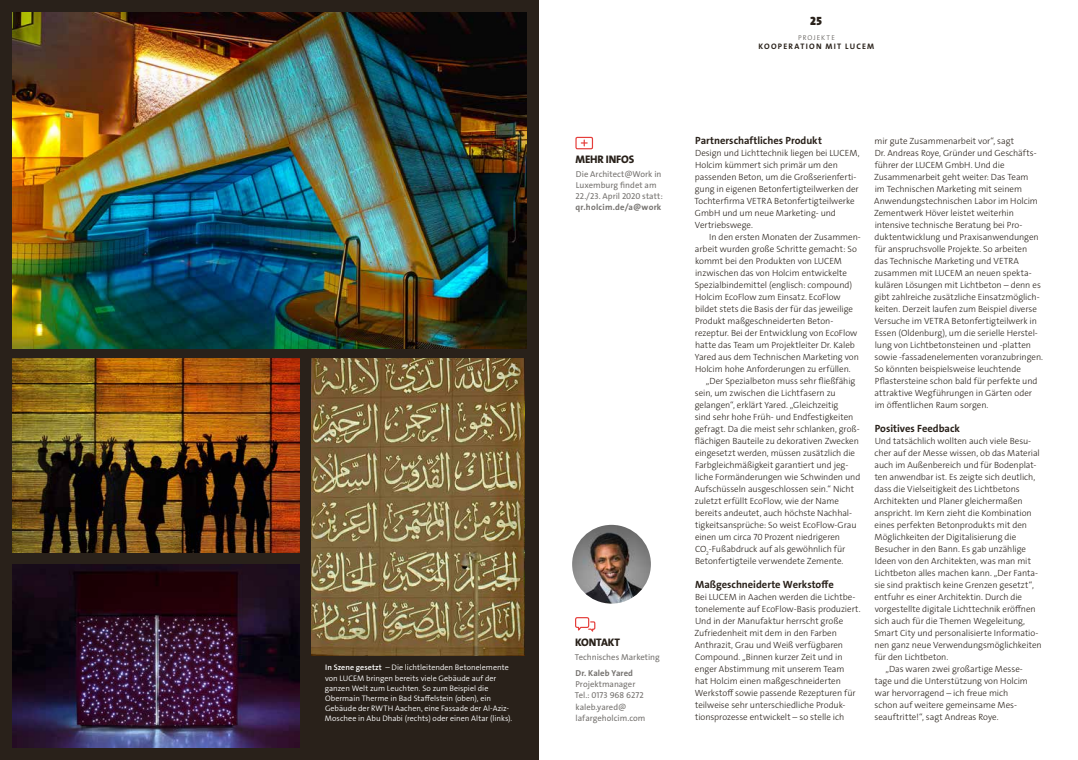
<style>
.page{position:relative;width:1078px;height:760px;background:#fff}
.page>*{position:absolute;margin:0;border:0;box-sizing:border-box;transform-origin:0 0}
.t1{font:900 12px "The Sans LP9";color:#29211a}
.t2{font:11px "The Sans LP8 Ex Bld";letter-spacing:-.01em;color:#29211a}
.t3{font:10.5px "The Sans LP7 Bld";color:#29211a}
.t4{font:9px/12px "The Sans LP3 Lig";letter-spacing:-.005em;color:#29211a}
.t5{font:8.6px/11.1px "The Sans LP5 Plain";color:#75726f}
.t6{font:8.6px "The Sans LP7 Bld";letter-spacing:.02em;color:#75726f}
.t7{font:8px/10px "The Sans LP4 Se Lig";color:#fff}
.t8{font:8px "The Sans LP7 Bld";letter-spacing:.15em;color:#29211a}
.t9{font:7px "The Sans LP3 Lig";letter-spacing:.15em;color:#55524e}
.s1{font-family:"The Sans LP6 Se Bld"}
</style>
<div class="page">
<div style="left:0;top:0;width:539px;height:760px;background:#29211a"></div>
<img style="left:13px;top:359px;width:286px;height:193px">
<img style="left:13px;top:564px;width:286px;height:183px">
<img style="left:311px;top:358px;width:213px;height:297px">
<svg style="left:575px;top:617px;width:20px;height:14px"></svg>
<img style="left:13px;top:13px;width:513px;height:335px">
<div style="left:575px;top:137px;width:18px;height:12px;border:1px solid #e53d3a"></div>
<svg style="left:581px;top:140px;width:6px;height:6px"></svg>
<img style="left:572px;top:525px;width:78px;height:78px;border-radius:39px">
<p class="t7" style="left:325px;top:663px;width:189px"><span class="s1">In Szene gesetzt</span> – Die lichtleitenden Betonelemente von LUCEM bringen bereits viele Gebäude auf der ganzen Welt zum Leuchten. So zum Beispiel die Obermain Therme in Bad Staffelstein (oben), ein Gebäude der RWTH Aachen, eine Fassade der Al-Aziz-Moschee in Abu Dhabi (rechts) oder einen Altar (links).</p>
<h1 class="t1" style="left:810px;top:14px;width:13px">25</h1>
<p class="t9" style="left:797px;top:33px;width:38px">PROJEKTE</p>
<p class="t8" style="left:758px;top:41px;width:117px">KOOPERATION MIT LUCEM</p>
<p class="t2" style="left:575px;top:152px;width:60px">MEHR INFOS</p>
<p class="t5" style="left:575px;top:169px;width:89px">Die Architect@Work in<br>Luxemburg findet am<br>22./23. April 2020 statt:</p>
<p class="t6" style="left:575px;top:202px;width:87px">qr.holcim.de/a@work</p>
<p class="t2" style="left:575px;top:635px;width:47px">KONTAKT</p>
<p class="t5" style="left:574px;top:651px;width:87px">Technisches Marketing</p>
<p class="t6" style="left:575px;top:668px;width:59px">Dr. Kaleb Yared</p>
<p class="t5" style="left:574px;top:679px;width:72px">Projektmanager<br>Tel.: 0173 968 6272 kaleb.yared@ lafargeholcim.com</p>
<p class="t3" style="left:695px;top:134px;width:128px">Partnerschaftliches Produkt</p>
<p class="t4" style="left:694px;top:147px;width:167px">Design und Lichttechnik liegen bei LUCEM, Holcim kümmert sich primär um den passenden Beton, um die Großserienferti&shy;gung in eigenen Betonfertigteilwerken der Tochterfirma VETRA Betonfertigteilwerke GmbH und um neue Marketing- und Vertriebswege.</p>
<p class="t4" style="left:694px;top:231px;width:168px;text-indent:15px">In den ersten Monaten der Zusammen&shy;arbeit wurden große Schritte gemacht: So kommt bei den Produkten von LUCEM inzwischen das von Holcim entwickelte Spezialbindemittel (englisch: compound)<br>Holcim EcoFlow zum Einsatz. EcoFlow bildet stets die Basis der für das jeweilige Produkt maßgeschneiderten Beton&shy;rezeptur. Bei der Entwicklung von EcoFlow hatte das Team um Projektleiter Dr. Kaleb Yared aus dem Technischen Marketing von Holcim hohe Anforderungen zu erfüllen.</p>
<p class="t4" style="left:694px;top:375px;width:167px;text-indent:11px">„Der Spezialbeton muss sehr fließfähig sein, um zwischen die Lichtfasern zu gelangen“, erklärt Yared. „Gleichzeitig<br>sind sehr hohe Früh- und Endfestigkeiten gefragt. Da die meist sehr schlanken, groß&shy;flächigen Bauteile zu dekorativen Zwecken eingesetzt werden, müssen zusätzlich die Farbgleichmäßigkeit garantiert und jeg&shy;liche Formänderungen wie Schwinden und Aufschüsseln ausgeschlossen sein.“ Nicht zuletzt erfüllt EcoFlow, wie der Name bereits andeutet, auch höchste Nachhal&shy;tigkeitsansprüche: So weist EcoFlow-Grau einen um circa 70 Prozent niedrigeren CO<sub>2</sub>-Fußabdruck auf als gewöhnlich für Betonfertigteile verwendete Zemente.</p>
<p class="t3" style="left:695px;top:578px;width:140px">Maßgeschneiderte Werkstoffe</p>
<p class="t4" style="left:694px;top:591px;width:168px">Bei LUCEM in Aachen werden die Lichtbe&shy;tonelemente auf EcoFlow-Basis produziert.<br>Und in der Manufaktur herrscht große Zufriedenheit mit dem in den Farben Anthrazit, Grau und Weiß verfügbaren Compound. „Binnen kurzer Zeit und in enger Abstimmung mit unserem Team<br>hat Holcim einen maßgeschneiderten Werkstoff sowie passende Rezepturen für teilweise sehr unterschiedliche Produk&shy;tionsprozesse entwickelt – so stelle ich</p>
<p class="t4" style="left:873px;top:135px;width:170px">mir gute Zusammenarbeit vor“, sagt<br>Dr. Andreas Roye, Gründer und Geschäfts&shy;führer der LUCEM GmbH. Und die Zusammenarbeit geht weiter: Das Team<br>im Technischen Marketing mit seinem Anwendungstechnischen Labor im Holcim Zementwerk Höver leistet weiterhin intensive technische Beratung bei Pro&shy;duktentwicklung und Praxisanwendungen für anspruchsvolle Projekte. So arbeiten<br>das Technische Marketing und VETRA zusammen mit LUCEM an neuen spekta&shy;kulären Lösungen mit Lichtbeton – denn es gibt zahlreiche zusätzliche Einsatzmöglich&shy;keiten. Derzeit laufen zum Beispiel diverse Versuche im VETRA Betonfertigteilwerk in Essen (Oldenburg), um die serielle Herstel&shy;lung von Lichtbetonsteinen und -platten sowie -fassadenelementen voranzubringen.<br>So könnten beispielsweise leuchtende Pflastersteine schon bald für perfekte und attraktive Wegführungen in Gärten oder im öffentlichen Raum sorgen.</p>
<p class="t3" style="left:874px;top:422px;width:87px">Positives Feedback</p>
<p class="t4" style="left:874px;top:435px;width:158px">Und tatsächlich wollten auch viele Besu-</p>
<p class="t4" style="left:874px;top:447px;width:167px">cher auf der Messe wissen, ob das Material</p>
<p class="t4" style="left:874px;top:459px;width:163px">auch im Außenbereich und für Bodenplat-</p>
<p class="t4" style="left:874px;top:471px;width:162px">ten anwendbar ist. Es zeigte sich deutlich,</p>
<p class="t4" style="left:874px;top:483px;width:147px">dass die Vielseitigkeit des Lichtbetons</p>
<p class="t4" style="left:874px;top:495px;width:150px">Architekten und Planer gleichermaßen</p>
<p class="t4" style="left:874px;top:507px;width:159px">anspricht. Im Kern zieht die Kombination</p>
<p class="t4" style="left:874px;top:519px;width:154px">eines perfekten Betonprodukts mit den</p>
<p class="t4" style="left:874px;top:531px;width:143px">Möglichkeiten der Digitalisierung die</p>
<p class="t4" style="left:874px;top:543px;width:153px">Besucher in den Bann. Es gab unzählige</p>
<p class="t4" style="left:874px;top:555px;width:158px">Ideen von den Architekten, was man mit</p>
<p class="t4" style="left:874px;top:567px;width:165px">Lichtbeton alles machen kann. „Der Fanta-</p>
<p class="t4" style="left:874px;top:579px;width:161px">sie sind praktisch keine Grenzen gesetzt“,</p>
<p class="t4" style="left:874px;top:591px;width:149px">entfuhr es einer Architektin. Durch die</p>
<p class="t4" style="left:874px;top:603px;width:162px">vorgestellte digitale Lichttechnik eröffnen</p>
<p class="t4" style="left:874px;top:615px;width:152px">sich auch für die Themen Wegeleitung,</p>
<p class="t4" style="left:874px;top:627px;width:166px">Smart City und personalisierte Informatio-</p>
<p class="t4" style="left:874px;top:639px;width:168px">nen ganz neue Verwendungsmöglichkeiten</p>
<p class="t4" style="left:874px;top:651px;width:75px">für den Lichtbeton.</p>
<p class="t4" style="left:885px;top:663px;width:138px">„Das waren zwei großartige Messe-</p>
<p class="t4" style="left:874px;top:675px;width:155px">tage und die Unterstützung von Holcim</p>
<p class="t4" style="left:874px;top:687px;width:135px">war hervorragend – ich freue mich</p>
<p class="t4" style="left:874px;top:699px;width:144px">schon auf weitere gemeinsame Mes-</p>
<p class="t4" style="left:874px;top:711px;width:126px">seauftritte!“, sagt Andreas Roye.</p>
</div>
